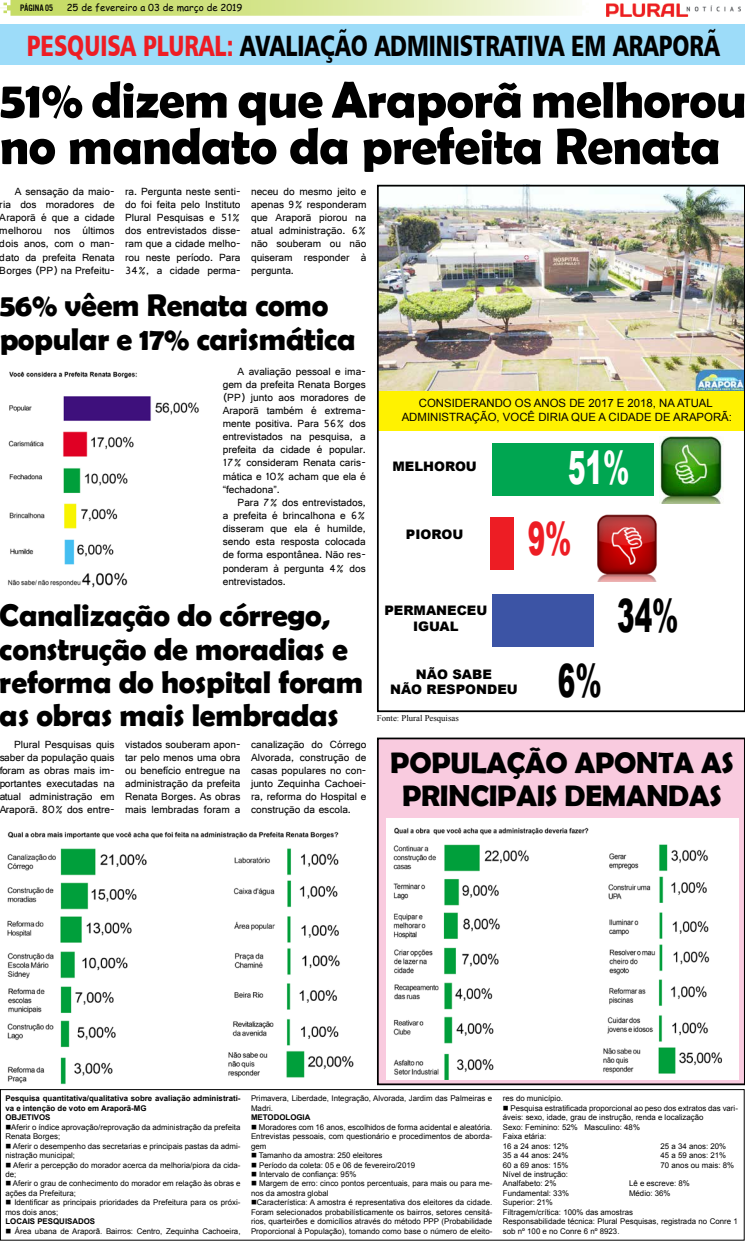
<style>
.page{position:relative;width:745px;height:1241px;background:#fff}
.page>*{position:absolute;margin:0;border:0;box-sizing:border-box;transform-origin:0 0}
.t1{font:700 51.62px/46.4px "Berlin Sans FB Demi";letter-spacing:-.01em;color:#000}
.t2{font:900 45.94px "Arial";color:#000;scale:.57 1}
.t3{font:900 45.94px "Arial";color:#fff;scale:.57 1}
.t4{font:900 45.94px "Arial";color:#ed1d24;scale:.57 1}
.t5{font:700 31.5px/33.2px "Berlin Sans FB Demi";letter-spacing:-.01em;color:#000}
.t6{font:700 29.75px/33.2px "Berlin Sans FB Demi";letter-spacing:-.01em;color:#000;text-align:center}
.t7{font:29.4px "Humanist 777 BT Black B";color:#000;scale:.75 1}
.t8{font:900 13.12px/15.8px "Arial";color:#000;text-align:center}
.t9{font:11.38px/13.7px "Arial";color:#000;text-align:center}
.t10{font:10.94px/13.1px "Gautami";color:#000;text-align:justify}
.t11{font:9.62px "Comic Sans MS";color:#000}
.t12{font:9.62px "U.S.101";color:#000}
.t13{font:8.75px "Times New Roman";color:#000}
.t14{font:7.88px/9.5px "Arial";color:#000}
.t15{font:700 7.88px/9.5px "Arial";color:#000}
.s1{color:#ed1d24}
</style>
<div class="page">
<img style="left:606px;top:3px;width:134px;height:14px">
<svg style="left:0;top:0;width:575px;height:16px;background:#dae89d"></svg>
<svg style="left:377px;top:737px;width:367px;height:347px;background:#e8c0d1"></svg>
<div style="left:1px;top:24px;width:743px;height:41px;background:#9ddcf9"></div>
<img style="left:377px;top:185px;width:367px;height:527px">
<div style="left:492px;top:443px;width:161px;height:52px;background:#00a651"></div>
<img style="left:593px;top:514px;width:70px;height:67px">
<img style="left:659px;top:436px;width:64px;height:68px">
<div style="left:490px;top:517px;width:23px;height:53px;background:#ed1d24"></div>
<div style="left:492px;top:594px;width:101px;height:53px;background:#3c54a5"></div>
<img style="left:8px;top:371px;width:191px;height:217px">
<img style="left:7px;top:831px;width:347px;height:253px">
<div style="left:0;top:1088px;width:744px;height:152px;border:1px solid #000"></div>
<img style="left:386px;top:818px;width:351px;height:261px">
<p class="t12" style="left:20px;top:3px;width:35px">PÁGINA 05</p>
<p class="t11" style="left:67px;top:1px;width:177px">25 de fevereiro a 03 de março de 2019</p>
<h3 class="t7" style="left:27px;top:27px;width:924px"><span class="s1">PESQUISA PLURAL:</span> AVALIAÇÃO ADMINISTRATIVA EM ARAPORÃ</h3>
<h1 class="t1" style="left:0;top:76px;width:747px">51% dizem que Araporã melhorou no mandato da prefeita Renata</h1>
<h3 class="t10" style="left:0;top:184px;width:116px;text-indent:15px">A sensação da maio&shy;ria dos moradores de Araporã é que a cidade melhorou nos últimos dois anos, com o man&shy;dato da prefeita Renata Borges (PP) na Prefeitu-</h3>
<h3 class="t10" style="left:125px;top:184px;width:117px">ra. Pergunta neste senti&shy;do foi feita pelo Instituto Plural Pesquisas e 51% dos entrevistados disse&shy;ram que a cidade melho&shy;rou neste período. Para 34%, a cidade perma-</h3>
<h3 class="t10" style="left:251px;top:184px;width:117px">neceu do mesmo jeito e apenas 9% responderam que Araporã piorou na atual administração. 6% não souberam ou não quiseram responder à pergunta.</h3>
<h3 class="t5" style="left:-1px;top:288px;width:357px">56% vêem Renata como popular e 17% carismática</h3>
<p class="t10" style="left:222px;top:364px;width:144px;text-indent:15px">A avaliação pessoal e ima&shy;gem da prefeita Renata Borges (PP) junto aos moradores de Araporã também é extrema&shy;mente positiva. Para 56% dos entrevistados na pesquisa, a prefeita da cidade é popular.<br>17% consideram Renata caris&shy;mática e 10% acham que ela é “fechadona”.</p>
<h3 class="t10" style="left:222px;top:495px;width:144px;text-indent:15px">Para 7% dos entrevistados, a prefeita é brincalhona e 6% disseram que ela é humilde, sendo esta resposta colocada de forma espontânea. Não res&shy;ponderam à pergunta 4% dos entrevistados.</h3>
<h3 class="t5" style="left:0;top:598px;width:364px">Canalização do córrego, construção de moradias e reforma do hospital foram as obras mais lembradas</h3>
<h3 class="t9" style="left:401px;top:396px;width:331px">CONSIDERANDO OS ANOS DE 2017 E 2018, NA ATUAL<br>ADMINISTRAÇÃO, VOCÊ DIRIA QUE A CIDADE DE ARAPORÃ:</h3>
<h3 class="t8" style="left:392px;top:458px;width:86px">MELHOROU</h3>
<h2 class="t3" style="left:567px;top:434px;width:109px">51%</h2>
<h3 class="t8" style="left:405px;top:526px;width:59px">PIOROU</h3>
<h2 class="t4" style="left:527px;top:505px;width:78px">9%</h2>
<h3 class="t8" style="left:384px;top:602px;width:104px">PERMANECEU<br>IGUAL</h3>
<h2 class="t2" style="left:616px;top:582px;width:109px">34%</h2>
<h3 class="t8" style="left:390px;top:665px;width:129px">NÃO SABE<br>NÃO RESPONDEU</h3>
<h2 class="t2" style="left:557px;top:647px;width:78px">6%</h2>
<p class="t13" style="left:377px;top:712px;width:83px">Fonte: Plural Pesquisas</p>
<h3 class="t10" style="left:-1px;top:737px;width:117px;text-indent:15px">Plural Pesquisas quis saber da população quais foram as obras mais im&shy;portantes executadas na atual administração em Araporã. 80% dos entre-</h3>
<h3 class="t10" style="left:125px;top:737px;width:117px">vistados souberam apon&shy;tar pelo menos uma obra ou benefício entregue na administração da prefeita Renata Borges. As obras mais lembradas foram a</h3>
<h3 class="t10" style="left:251px;top:737px;width:117px">canalização do Córrego Alvorada, construção de casas populares no con&shy;junto Zequinha Cachoei&shy;ra, reforma do Hospital e construção da escola.</h3>
<h3 class="t6" style="left:390px;top:745px;width:345px">POPULAÇÃO APONTA AS<br>PRINCIPAIS DEMANDAS</h3>
<p class="t15" style="left:5px;top:1093px;width:236px">Pesquisa quantitativa/qualitativa sobre avaliação administrati&shy;va e intenção de voto em Araporã-MG<br>OBJETIVOS</p>
<p class="t14" style="left:5px;top:1122px;width:236px">■Aferir o índice aprovação/reprovação da administração da prefeita<br>Renata Borges;</p>
<p class="t14" style="left:5px;top:1140px;width:236px">■ Aferir o desempenho das secretarias e principais pastas da admi&shy;nistração municipal;</p>
<p class="t14" style="left:5px;top:1159px;width:236px">■ Aferir a percepção do morador acerca da melhoria/piora da cida&shy;de;</p>
<p class="t14" style="left:5px;top:1178px;width:236px">■ Aferir o grau de conhecimento do morador em relação às obras e ações da Prefeitura;</p>
<p class="t14" style="left:5px;top:1197px;width:236px">■ Identificar as principais prioridades da Prefeitura para os próxi&shy;mos dois anos;</p>
<p class="t15" style="left:5px;top:1216px;width:91px">LOCAIS PESQUISADOS</p>
<p class="t14" style="left:5px;top:1225px;width:236px">■ Área ubana de Araporã. Bairros: Centro, Zequinha Cachoeira,</p>
<p class="t14" style="left:251px;top:1093px;width:243px">Primavera, Liberdade, Integração, Alvorada, Jardim das Palmeiras e<br>Madri.</p>
<p class="t15" style="left:251px;top:1112px;width:61px">METODOLOGIA</p>
<p class="t14" style="left:251px;top:1122px;width:243px;text-align:justify">■ Moradores com 16 anos, escolhidos de forma acidental e aleatória.<br>Entrevistas pessoais, com questionário e procedimentos de aborda&shy;gem</p>
<p class="t14" style="left:251px;top:1150px;width:133px">■ Tamanho da amostra: 250 eleitores</p>
<p class="t14" style="left:251px;top:1159px;width:165px">■ Período da coleta: 05 e 06 de fevereiro/2019</p>
<p class="t14" style="left:251px;top:1169px;width:107px">■ Intervalo de confiança: 95%</p>
<p class="t14" style="left:251px;top:1178px;width:243px">■ Margem de erro: cinco pontos percentuais, para mais ou para me&shy;nos da amostra global</p>
<p class="t14" style="left:251px;top:1197px;width:243px;text-align:justify">■Característica: A amostra é representativa dos eleitores da cidade.<br>Foram selecionados probabilísticamente os bairros, setores censitá&shy;rios, quarteirões e domicílios através do método PPP (Probabilidade Proporcional à População), tomando como base o número de eleito-</p>
<p class="t14" style="left:502px;top:1093px;width:61px">res do município.</p>
<p class="t14" style="left:502px;top:1103px;width:236px">■ Pesquisa estratificada proporcional ao peso dos extratos das vari&shy;áveis: sexo, idade, grau de instrução, renda e localização<br>Sexo: Feminino: 52% Masculino: 48%<br>Faixa etária:<br>16 a 24 anos: 12%</p>
<p class="t14" style="left:660px;top:1140px;width:67px">25 a 34 anos: 20%</p>
<p class="t14" style="left:502px;top:1150px;width:67px">35 a 44 anos: 24%</p>
<p class="t14" style="left:660px;top:1150px;width:67px">45 a 59 anos: 21%</p>
<p class="t14" style="left:502px;top:1159px;width:67px">60 a 69 anos: 15%</p>
<p class="t14" style="left:660px;top:1159px;width:75px">70 anos ou mais: 8%</p>
<p class="t14" style="left:502px;top:1169px;width:67px">Nível de instrução:<br>Analfabeto: 2%</p>
<p class="t14" style="left:628px;top:1178px;width:62px">Lê e escreve: 8%</p>
<p class="t14" style="left:502px;top:1188px;width:68px">Fundamental: 33%</p>
<p class="t14" style="left:628px;top:1188px;width:43px">Médio: 36%</p>
<p class="t14" style="left:502px;top:1197px;width:236px">Superior: 21%<br>Filtragem/crítica: 100% das amostras<br>Responsabilidade técnica: Plural Pesquisas, registrada no Conre 1 sob nº 100 e no Conre 6 nº 8923.</p>
</div>
